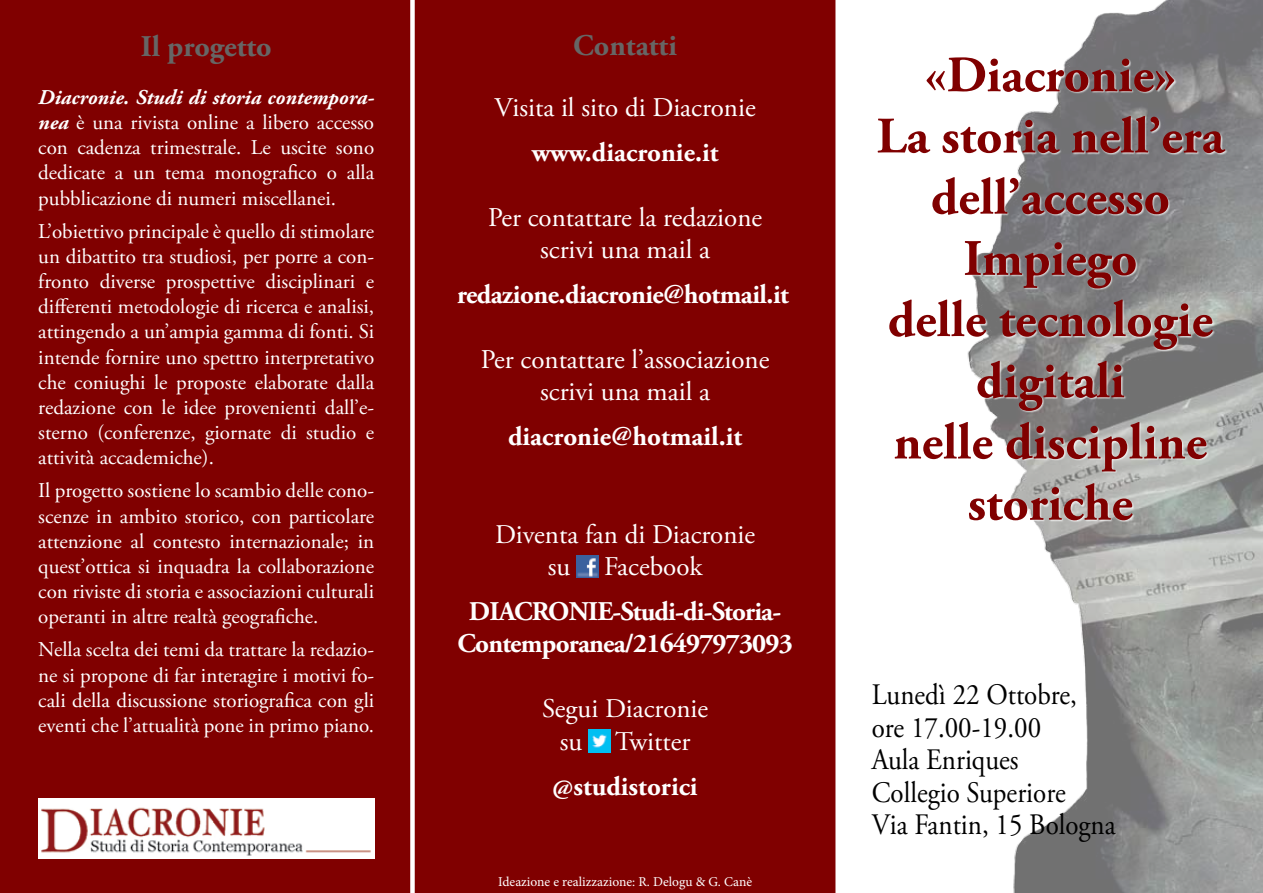
<style>
.page{position:relative;width:1263px;height:893px;background:#fff}
.page>*{position:absolute;margin:0;border:0;box-sizing:border-box;transform-origin:0 0}
.t1{font:700 51px/61.2px "Adobe Garamond Pro";color:#800000;text-align:center}
.t2{font:700 30px "Adobe Garamond Pro";color:#666665}
.t3{font:29.7px/32.4px "Adobe Garamond Pro";color:#000;scale:.91 1}
.t4{font:27px/32.4px "Adobe Garamond Pro";letter-spacing:-.01em;color:#fff;text-align:center}
.t5{font:700 27px/32.4px "Adobe Garamond Pro";letter-spacing:-.02em;color:#fff;text-align:center}
.t6{font:700 27px "Adobe Garamond Pro";color:#fff}
.t7{font:21px/25.2px "Adobe Garamond Pro";color:#fff;text-align:justify}
.t8{font:13.5px "Minion Pro";color:#fff}
.s1{font-weight:700;font-style:italic}
</style>
<div class="page">
<div style="left:0;top:0;width:838px;height:893px;background:#800000"></div>
<div style="left:835px;top:0;width:5px;height:893px;background:#fff"></div>
<div style="left:410px;top:0;width:5px;height:893px;background:#fff"></div>
<img style="left:1013px;top:0;width:250px;height:893px">
<div style="left:877px;top:58px;width:350px;height:465px;background:#fff;opacity:.75"></div>
<img style="left:588px;top:730px;width:23px;height:22px">
<img style="left:577px;top:555px;width:22px;height:23px">
<img style="left:38px;top:798px;width:336px;height:61px">
<h2 class="t2" style="left:141px;top:29px;width:133px">Il progetto</h2>
<p class="t7" style="left:38px;top:85px;width:338px"><span class="s1">Diacronie. Studi di storia contempora&shy;nea</span> è una rivista online a libero accesso con cadenza trimestrale. Le uscite sono dedicate a un tema monografico o alla pubblicazione di numeri miscellanei.</p>
<p class="t7" style="left:38px;top:219px;width:338px">L’obiettivo principale è quello di stimolare un dibattito tra studiosi, per porre a con&shy;fronto diverse prospettive disciplinari e differenti metodologie di ricerca e analisi, attingendo a un’ampia gamma di fonti. Si intende fornire uno spettro interpretativo che coniughi le proposte elaborate dalla redazione con le idee provenienti dall’e&shy;sterno (conferenze, giornate di studio e attività accademiche).</p>
<p class="t7" style="left:38px;top:479px;width:337px">Il progetto sostiene lo scambio delle cono&shy;scenze in ambito storico, con particolare attenzione al contesto internazionale; in quest’ottica si inquadra la collaborazione con riviste di storia e associazioni culturali operanti in altre realtà geografiche.</p>
<p class="t7" style="left:38px;top:638px;width:337px">Nella scelta dei temi da trattare la redazio&shy;ne si propone di far interagire i motivi fo&shy;cali della discussione storiografica con gli eventi che l’attualità pone in primo piano.</p>
<h2 class="t2" style="left:573px;top:28px;width:105px">Contatti</h2>
<p class="t4" style="left:494px;top:92px;width:263px">Visita il sito di Diacronie</p>
<p class="t6" style="left:532px;top:137px;width:188px">www.diacronie.it</p>
<p class="t4" style="left:488px;top:202px;width:276px">Per contattare la redazione scrivi una mail a</p>
<p class="t5" style="left:457px;top:279px;width:333px">redazione.diacronie@hotmail.it</p>
<p class="t4" style="left:481px;top:344px;width:290px">Per contattare l’associazione scrivi una mail a</p>
<p class="t6" style="left:508px;top:421px;width:236px">diacronie@hotmail.it</p>
<p class="t4" style="left:548px;top:519px;width:209px;text-align:left;text-indent:-53px">Diventa fan di Diacronie su</p>
<p class="t4" style="left:604px;top:551px;width:100px">Facebook</p>
<p class="t5" style="left:457px;top:596px;width:337px">DIACRONIE-Studi-di-Storia-<br>Contemporanea/216497973093</p>
<p class="t4" style="left:542px;top:693px;width:168px">Segui Diacronie su Twitter</p>
<p class="t6" style="left:553px;top:770px;width:147px">@studistorici</p>
<p class="t8" style="left:498px;top:872px;width:255px">Ideazione e realizzazione: R. Delogu &amp; G. Canè</p>
<h1 class="t1" style="left:877px;top:45px;width:349px">«Diacronie»<br>La storia nell’era dell’accesso<br>Impiego<br>delle tecnologie digitali<br>nelle discipline storiche</h1>
<h3 class="t3" style="left:872px;top:680px;width:270px">Lunedì 22 Ottobre, ore 17.00-19.00<br>Aula Enriques<br>Collegio Superiore<br>Via Fantin, 15 Bologna</h3>
</div>
